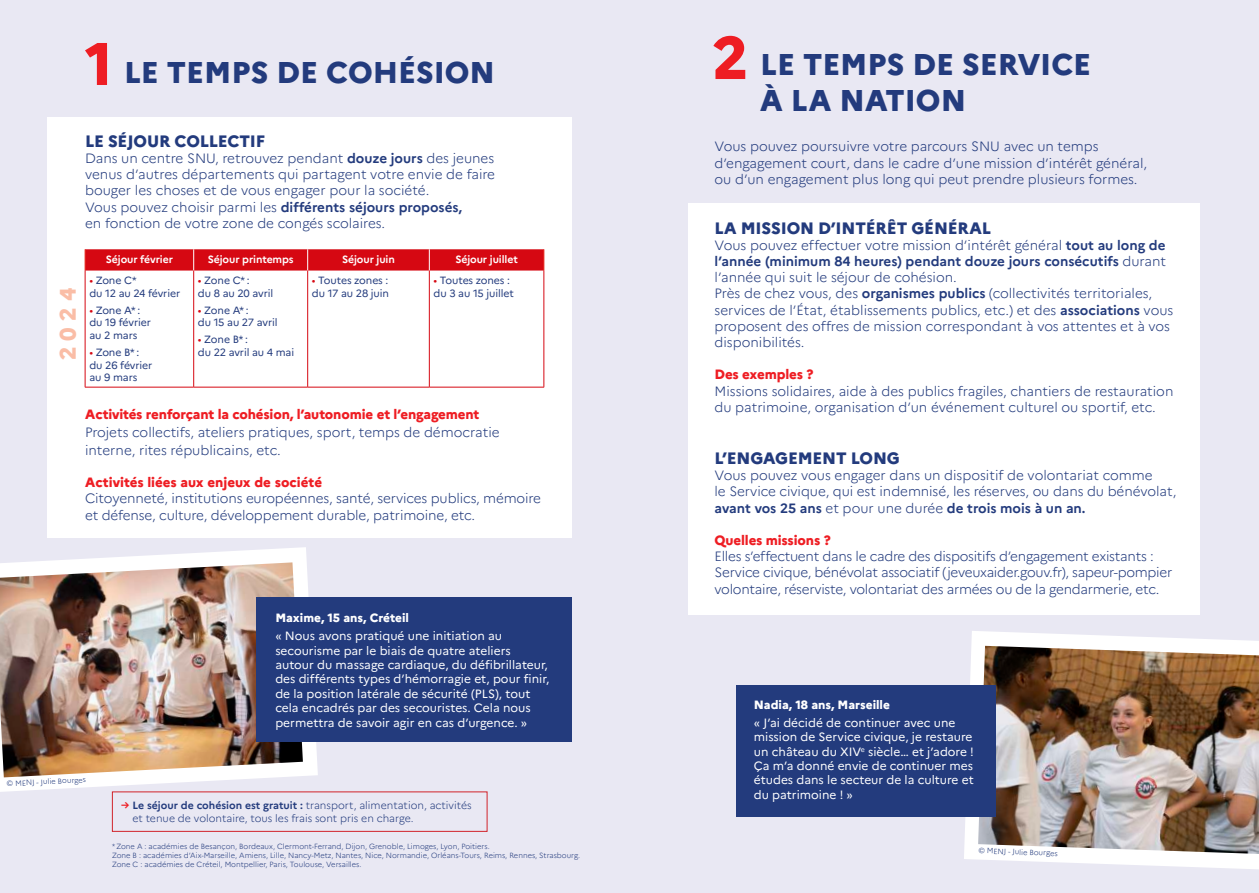
<style>
.page{position:relative;width:1259px;height:893px;background:#e9e8f3}
.page>*{position:absolute;margin:0;border:0;box-sizing:border-box;transform-origin:0 0}
.t1{font:800 60px "Marianne";color:#ee1d23}
.t2{font:800 30px/36px "Marianne";color:#233b7d}
.t3{font:800 22.5px "Marianne";color:#fabda6}
.t4{font:800 16.5px "Marianne";letter-spacing:-.01em;color:#233b7d}
.t5{font:300 13.5px/16.2px "Marianne";color:#233b7d}
.t6{font:300 13.5px/16.2px "Marianne";letter-spacing:-.02em;color:#233b7d}
.t7{font:800 13.5px "Marianne";letter-spacing:-.01em;color:#ee1d23}
.t8{font:12px/14.4px "Marianne";color:#fff}
.t9{font:800 12px "Marianne";color:#fff}
.t10{font:10.5px/12.6px "Marianne";letter-spacing:-.01em;color:#233b7d}
.t11{font:300 10.5px/12.6px "Marianne";color:#233b7d}
.t12{font:700 10.5px "Marianne";letter-spacing:-.01em;color:#fff}
.t13{font:300 7.5px/9px "Marianne";color:#233b7d}
.s1{font-weight:700}
.s2{color:#d60812}
.s3{font-weight:700;color:#ee1d23}
</style>
<div class="page">
<div style="left:688px;top:203px;width:512px;height:411px;background:#fff"></div>
<div style="left:47px;top:117px;width:524px;height:421px;background:#fff"></div>
<svg style="left:85px;top:249px;width:459px;height:22px;background:#d7111b"></svg>
<hr style="left:85px;top:271px;width:1px;height:116px;background:#d60812">
<hr style="left:193px;top:271px;width:1px;height:116px;background:#d60812">
<hr style="left:307px;top:271px;width:1px;height:116px;background:#d60812">
<hr style="left:429px;top:271px;width:1px;height:116px;background:#d60812">
<hr style="left:543px;top:271px;width:1px;height:116px;background:#d60812">
<hr style="left:85px;top:387px;width:109px;height:1px;background:#d60812">
<hr style="left:194px;top:387px;width:114px;height:1px;background:#d60812">
<hr style="left:308px;top:387px;width:121px;height:1px;background:#d60812">
<hr style="left:429px;top:387px;width:115px;height:1px;background:#d60812">
<div style="left:112px;top:791px;width:375px;height:41px;border:1px solid #d1232a"></div>
<svg style="left:949px;top:631px;width:310px;height:238px"></svg>
<img style="left:978px;top:646px;width:281px;height:208px">
<svg style="left:0;top:547px;width:333px;height:260px"></svg>
<img style="left:0;top:562px;width:303px;height:215px">
<div style="left:736px;top:685px;width:259px;height:131px;background:#233b7d"></div>
<div style="left:256px;top:597px;width:315px;height:145px;background:#233b7d"></div>
<h3 class="t3" style="left:50px;top:360px;width:74px;rotate:-90deg">2 0 2 4</h3>
<h1 class="t1" style="left:85px;top:17px;width:29px">1</h1>
<h1 class="t1" style="left:712px;top:11px;width:37px">2</h1>
<h2 class="t2" style="left:124px;top:52px;width:372px">LE TEMPS DE COHÉSION</h2>
<h2 class="t2" style="left:760px;top:44px;width:332px">LE TEMPS DE SERVICE<br>À LA NATION</h2>
<p class="t4" style="left:85px;top:128px;width:181px">LE SÉJOUR COLLECTIF</p>
<p class="t5" style="left:85px;top:149px;width:411px">Dans un centre SNU, retrouvez pendant <span class="s1">douze jours</span> des jeunes venus d’autres départements qui partagent votre envie de faire bouger les choses et de vous engager pour la société.<br>Vous pouvez choisir parmi les <span class="s1">différents séjours proposés,<br></span>en fonction de votre zone de congés scolaires.</p>
<p class="t12" style="left:106px;top:251px;width:69px">Séjour février</p>
<p class="t12" style="left:208px;top:251px;width:87px">Séjour printemps</p>
<p class="t12" style="left:342px;top:251px;width:54px">Séjour juin</p>
<p class="t12" style="left:455px;top:251px;width:64px">Séjour juillet</p>
<p class="t10" style="left:89px;top:274px;width:92px"><span class="s2">•</span> Zone C*<br>du 12 au 24 février</p>
<p class="t10" style="left:89px;top:303px;width:63px"><span class="s2">•</span> Zone A* : du 19 février au 2 mars</p>
<p class="t10" style="left:89px;top:345px;width:65px"><span class="s2">•</span> Zone B* : du 26 février au 9 mars</p>
<p class="t10" style="left:198px;top:274px;width:77px"><span class="s2">•</span> Zone C* :<br>du 8 au 20 avril</p>
<p class="t10" style="left:198px;top:303px;width:81px"><span class="s2">•</span> Zone A* :<br>du 15 au 27 avril</p>
<p class="t10" style="left:198px;top:332px;width:98px"><span class="s2">•</span> Zone B* :<br>du 22 avril au 4 mai</p>
<p class="t10" style="left:312px;top:274px;width:79px"><span class="s2">•</span> Toutes zones : du 17 au 28 juin</p>
<p class="t10" style="left:433px;top:274px;width:82px"><span class="s2">•</span> Toutes zones : du 3 au 15 juillet</p>
<p class="t7" style="left:85px;top:403px;width:396px">Activités renforçant la cohésion, l’autonomie et l’engagement</p>
<p class="t5" style="left:85px;top:422px;width:416px;line-height:18px">Projets collectifs, ateliers pratiques, sport, temps de démocratie interne, rites républicains, etc.</p>
<p class="t7" style="left:85px;top:472px;width:238px">Activités liées aux enjeux de société</p>
<p class="t5" style="left:85px;top:489px;width:457px">Citoyenneté, institutions européennes, santé, services publics, mémoire et défense, culture, développement durable, patrimoine, etc.</p>
<p class="t5" style="left:714px;top:137px;width:434px">Vous pouvez poursuivre votre parcours SNU avec un temps d’engagement court, dans le cadre d’une mission d’intérêt général, ou d’un engagement plus long qui peut prendre plusieurs formes.</p>
<p class="t4" style="left:714px;top:215px;width:278px">LA MISSION D’INTÉRÊT GÉNÉRAL</p>
<p class="t5" style="left:714px;top:236px;width:460px">Vous pouvez effectuer votre mission d’intérêt général <span class="s1">tout au long de l’année (minimum 84 heures) pendant douze jours consécutifs</span> durant l’année qui suit le séjour de cohésion.<br>Près de chez vous, des <span class="s1">organismes publics</span> (collectivités territoriales, services de l’État, établissements publics, etc.) et des <span class="s1">associations</span> vous proposent des offres de mission correspondant à vos attentes et à vos disponibilités.</p>
<p class="t7" style="left:714px;top:364px;width:100px">Des exemples ?</p>
<p class="t5" style="left:714px;top:382px;width:460px">Missions solidaires, aide à des publics fragiles, chantiers de restauration du patrimoine, organisation d’un événement culturel ou sportif, etc.</p>
<p class="t4" style="left:714px;top:445px;width:187px">L’ENGAGEMENT LONG</p>
<p class="t5" style="left:714px;top:466px;width:463px">Vous pouvez vous engager dans un dispositif de volontariat comme<br>le Service civique, qui est indemnisé, les réserves, ou dans du bénévolat, <span class="s1">avant vos 25 ans</span> et pour une durée <span class="s1">de trois mois à un an.</span></p>
<p class="t7" style="left:714px;top:530px;width:118px">Quelles missions ?</p>
<p class="t6" style="left:714px;top:547px;width:459px">Elles s’effectuent dans le cadre des dispositifs d’engagement existants :<br>Service civique, bénévolat associatif (jeveuxaider.gouv.fr), sapeur-pompier volontaire, réserviste, volontariat des armées ou de la gendarmerie, etc.</p>
<p class="t13" style="left:7px;top:779px;width:81px;rotate:-3deg">© MENJ - Julie Bourges</p>
<p class="t9" style="left:275px;top:609px;width:135px">Maxime, 15 ans, Créteil</p>
<p class="t8" style="left:275px;top:628px;width:275px">« Nous avons pratiqué une initiation au secourisme par le biais de quatre ateliers autour du massage cardiaque, du défibrillateur, des différents types d’hémorragie et, pour finir, de la position latérale de sécurité (PLS), tout cela encadrés par des secouristes. Cela nous permettra de savoir agir en cas d’urgence. »</p>
<p class="t11" style="left:132px;top:798px;width:341px;text-indent:-11px"><span class="s3">→</span> <span class="s1">Le séjour de cohésion est gratuit :</span> transport, alimentation, activités et tenue de volontaire, tous les frais sont pris en charge.</p>
<p class="t13" style="left:112px;top:841px;width:470px">* Zone A : académies de Besançon, Bordeaux, Clermont-Ferrand, Dijon, Grenoble, Limoges, Lyon, Poitiers.<br>Zone B : académies d’Aix-Marseille, Amiens, Lille, Nancy-Metz, Nantes, Nice, Normandie, Orléans-Tours, Reims, Rennes, Strasbourg.<br>Zone C : académies de Créteil, Montpellier, Paris, Toulouse, Versailles.</p>
<p class="t9" style="left:754px;top:695px;width:138px">Nadia, 18 ans, Marseille</p>
<p class="t8" style="left:754px;top:714px;width:221px">« J’ai décidé de continuer avec une mission de Service civique, je restaure un château du XIV<sup>e</sup> siècle… et j’adore !<br>Ça m’a donné envie de continuer mes études dans le secteur de la culture et du patrimoine ! »</p>
<p class="t13" style="left:978px;top:845px;width:81px;rotate:2deg">© MENJ - Julie Bourges</p>
</div>
